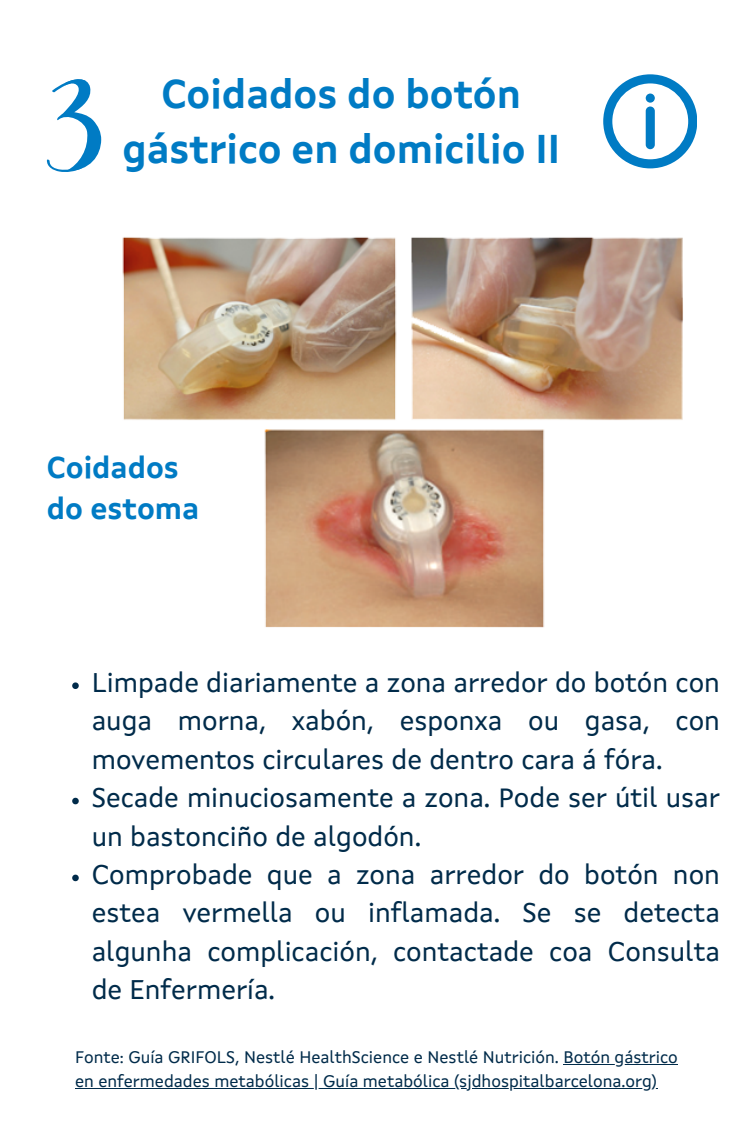
<style>
.page{position:relative;width:750px;height:1125px;background:#fff}
.page>*{position:absolute;margin:0;border:0;box-sizing:border-box;transform-origin:0 0}
.t1{font:700 40px/55.2px "Xunta Sans";color:#007bc4;text-align:center}
.t2{font:700 30px/41.2px "Xunta Sans";color:#007bc4}
.t3{font:27.5px/38.5px "Xunta Sans";color:#002b4a;text-align:justify}
.t4{font:17px "Xunta Sans";color:#002b4a}
</style>
<div class="page">
<svg style="left:47px;top:79px;width:54px;height:93px"></svg>
<hr style="left:564px;top:1064px;width:114px;height:1px;background:#002b4a">
<hr style="left:75px;top:1088px;width:582px;height:1px;background:#002b4a">
<img style="left:122px;top:237px;width:561px;height:390px">
<svg style="left:72px;top:682px;width:7px;height:7px"></svg>
<svg style="left:72px;top:798px;width:7px;height:6px"></svg>
<svg style="left:72px;top:875px;width:7px;height:6px"></svg>
<svg style="left:603px;top:74px;width:94px;height:94px"></svg>
<div style="left:646px;top:107px;width:9px;height:42px;background:#007bc4;border-radius:5px"></div>
<div style="left:646px;top:94px;width:9px;height:9px;background:#007bc4;border-radius:50%"></div>
<h1 class="t1" style="left:122px;top:70px;width:439px">Coidados do botón gástrico en domicilio II</h1>
<p class="t2" style="left:47px;top:449px;width:154px">Coidados do estoma</p>
<p class="t3" style="left:92px;top:665px;width:630px">Limpade diariamente a zona arredor do botón con auga morna, xabón, esponxa ou gasa, con movementos circulares de dentro cara á fóra.</p>
<p class="t3" style="left:92px;top:781px;width:630px">Secade minuciosamente a zona. Pode ser útil usar un bastonciño de algodón.</p>
<p class="t3" style="left:92px;top:858px;width:630px">Comprobade que a zona arredor do botón non estea vermella ou inflamada. Se se detecta algunha complicación, contactade coa Consulta de Enfermería.</p>
<p class="t4" style="left:75px;top:1050px;width:604px">Fonte: Guía GRIFOLS, Nestlé HealthScience e Nestlé Nutrición. Botón gástrico</p>
<p class="t4" style="left:75px;top:1074px;width:584px">en enfermedades metabólicas | Guía metabólica (sjdhospitalbarcelona.org)</p>
</div>
